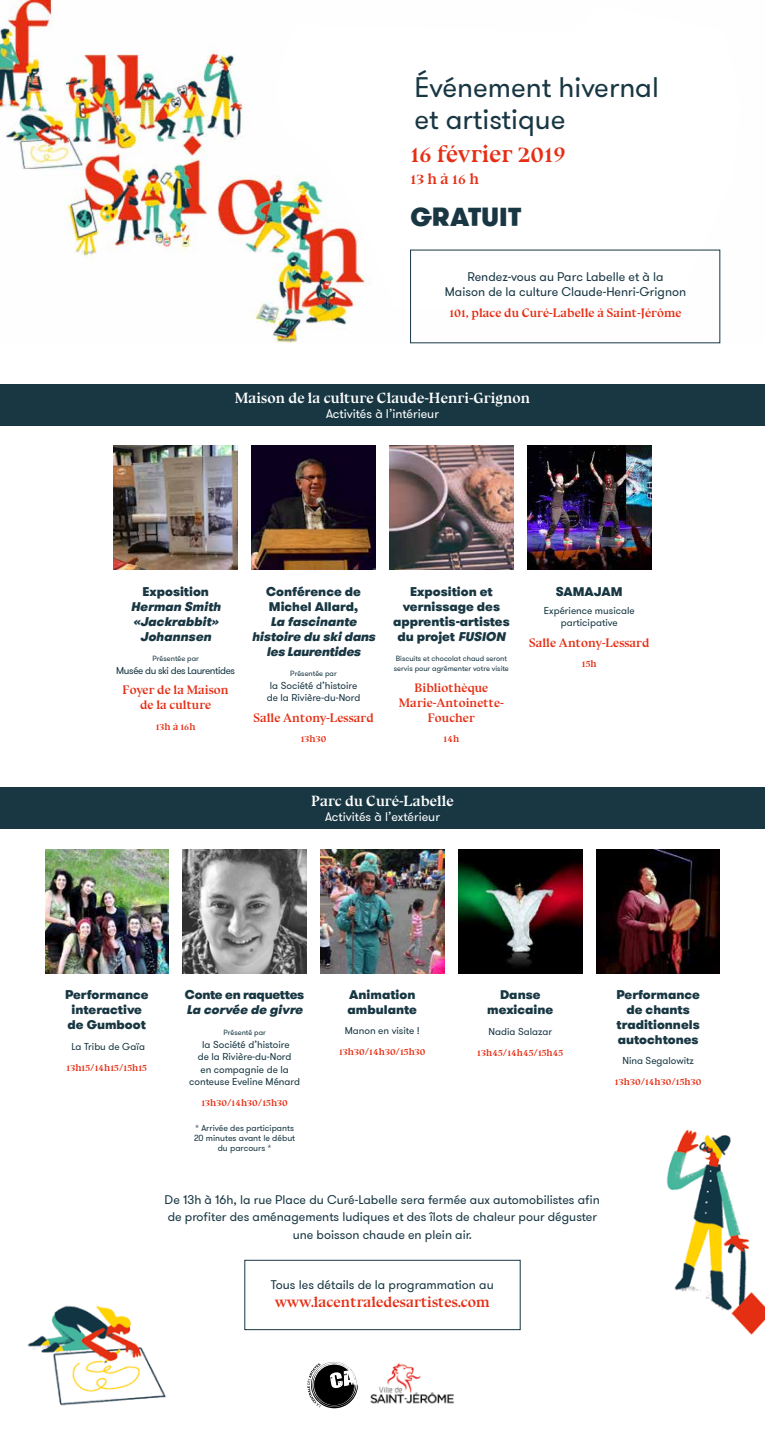
<style>
.page{position:relative;width:765px;height:1440px;background:#fff}
.page>*{position:absolute;margin:0;border:0;box-sizing:border-box;transform-origin:0 0}
.t1{font:28.25px/32.2px "GT Walsheim Pro";color:#183743}
.t2{font:900 25.88px "GT Walsheim Pro";color:#183743}
.t3{font:700 24.12px "Bluu Next";color:#e52f15}
.t4{font:700 15.5px "Bluu Next";color:#e52f15}
.t5{font:700 15px "Bluu Next";color:#fff}
.t6{font:700 15px "Bluu Next";color:#e52f15}
.t7{font:12.5px/17.5px "GT Walsheim Pro";color:#183743;text-align:center}
.t8{font:900 12.5px/15px "GT Walsheim Pro";color:#183743;text-align:center}
.t9{font:700 12.5px/15px "Bluu Next";color:#e52f15;text-align:center}
.t10{font:italic 900 12.5px/15px "GT Walsheim Pro";color:#183743;text-align:center}
.t11{font:12.5px "GT Walsheim Pro";color:#fff}
.t12{font:900 12.5px "GT Walsheim Pro";letter-spacing:-.02em;color:#183743}
.t13{font:10px/12.5px "GT Walsheim Pro";color:#183743;text-align:center}
.t14{font:700 10px "Bluu Next";color:#e52f15}
.t15{font:10px "GT Walsheim Pro";letter-spacing:-.04em;color:#183743}
.t16{font:8.75px/10px "GT Walsheim Pro";color:#183743;text-align:center}
.t17{font:7.5px/10px "GT Walsheim Pro";color:#183743}
.s1{font-style:italic}
</style>
<div class="page">
<img style="left:27px;top:1305px;width:139px;height:101px">
<img style="left:666px;top:1129px;width:99px;height:206px">
<img style="left:0;top:0;width:721px;height:343px">
<svg style="left:249px;top:5px;width:472px;height:304px"></svg>
<div style="left:245px;top:1260px;width:275px;height:70px;border:1px solid #183743"></div>
<img style="left:114px;top:446px;width:124px;height:123px">
<img style="left:45px;top:850px;width:124px;height:123px">
<div style="left:0;top:384px;width:765px;height:41px;background:#183743"></div>
<div style="left:0;top:788px;width:765px;height:41px;background:#183743"></div>
<img style="left:252px;top:446px;width:123px;height:123px">
<img style="left:183px;top:850px;width:123px;height:123px">
<img style="left:527px;top:446px;width:124px;height:123px">
<img style="left:459px;top:850px;width:123px;height:123px">
<img style="left:596px;top:850px;width:124px;height:123px">
<img style="left:390px;top:446px;width:123px;height:123px">
<img style="left:321px;top:850px;width:123px;height:123px">
<svg style="left:143px;top:1305px;width:23px;height:57px"></svg>
<svg style="left:666px;top:1181px;width:14px;height:138px"></svg>
<svg style="left:307px;top:1362px;width:51px;height:46px"></svg>
<img style="left:370px;top:1363px;width:85px;height:41px">
<h1 class="t1" style="left:414px;top:72px;width:246px">Événement hivernal et artistique</h1>
<h3 class="t3" style="left:410px;top:140px;width:157px">16 février 2019</h3>
<p class="t4" style="left:410px;top:169px;width:70px">13 h à 16 h</p>
<h2 class="t2" style="left:410px;top:199px;width:113px">GRATUIT</h2>
<p class="t7" style="left:445px;top:270px;width:243px;line-height:15px">Rendez-vous au Parc Labelle et à la<br>Maison de la culture Claude-Henri-Grignon</p>
<p class="t9" style="left:449px;top:305px;width:234px">101, place du Curé-Labelle à Saint-Jérôme</p>
<p class="t5" style="left:235px;top:390px;width:297px">Maison de la culture Claude-Henri-Grignon</p>
<p class="t11" style="left:326px;top:406px;width:114px">Activités à l’intérieur</p>
<p class="t8" style="left:142px;top:584px;width:68px">Exposition</p>
<p class="t10" style="left:131px;top:599px;width:94px">Herman Smith «Jackrabbit»<br>Johannsen</p>
<p class="t17" style="left:152px;top:654px;width:48px">Présentée par</p>
<p class="t15" style="left:116px;top:664px;width:120px">Musée du ski des Laurentides</p>
<p class="t9" style="left:123px;top:683px;width:108px">Foyer de la Maison de la culture</p>
<p class="t14" style="left:156px;top:721px;width:41px">13h à 16h</p>
<p class="t8" style="left:266px;top:584px;width:96px;text-align:left">Conférence de<br>Michel Allard,</p>
<p class="t10" style="left:252px;top:614px;width:128px">La fascinante histoire du skidans les Laurentides</p>
<p class="t17" style="left:290px;top:669px;width:48px">Présentée par</p>
<p class="t13" style="left:267px;top:679px;width:95px">la Société d’histoire de la Rivière-du-Nord</p>
<p class="t9" style="left:253px;top:710px;width:122px">Salle Antony-Lessard</p>
<p class="t14" style="left:301px;top:733px;width:27px">13h30</p>
<p class="t8" style="left:393px;top:584px;width:118px">Exposition et vernissage des apprentis-artistes du projet <span class="s1">FUSION</span></p>
<p class="t17" style="left:394px;top:654px;width:117px">Biscuits et chocolat chaud seront servis pour agrémenter votre visite</p>
<p class="t9" style="left:399px;top:680px;width:107px">Bibliothèque<br>Marie-Antoinette-<br>Foucher</p>
<p class="t14" style="left:444px;top:733px;width:17px">14h</p>
<p class="t8" style="left:556px;top:584px;width:68px">SAMAJAM</p>
<p class="t13" style="left:544px;top:604px;width:92px">Expérience musicale participative</p>
<p class="t9" style="left:529px;top:635px;width:122px">Salle Antony-Lessard</p>
<p class="t14" style="left:582px;top:658px;width:16px">15h</p>
<p class="t5" style="left:311px;top:792px;width:144px">Parc du Curé-Labelle</p>
<p class="t11" style="left:325px;top:809px;width:116px">Activités à l’extérieur</p>
<p class="t8" style="left:65px;top:987px;width:85px">Performance interactive de Gumboot</p>
<p class="t13" style="left:72px;top:1041px;width:75px">La Tribu de Gaïa</p>
<p class="t14" style="left:67px;top:1061px;width:82px">13h15/14h15/15h15</p>
<p class="t12" style="left:185px;top:987px;width:121px">Conte en raquettes</p>
<p class="t10" style="left:187px;top:1002px;width:121px">La corvée de givre</p>
<p class="t17" style="left:223px;top:1028px;width:44px">Présenté par</p>
<p class="t13" style="left:189px;top:1038px;width:112px">la Société d’histoire<br>de la Rivière-du-Nord<br>en compagnie de la conteuse Eveline Ménard</p>
<p class="t14" style="left:201px;top:1096px;width:88px">13h30/14h30/15h30</p>
<p class="t16" style="left:194px;top:1123px;width:103px">* Arrivée des participants<br>20 minutes avant le début du parcours *</p>
<p class="t8" style="left:348px;top:987px;width:71px;text-align:left">Animation ambulante</p>
<p class="t13" style="left:345px;top:1025px;width:77px">Manon en visite !</p>
<p class="t14" style="left:339px;top:1046px;width:88px">13h30/14h30/15h30</p>
<p class="t8" style="left:487px;top:987px;width:68px">Danse mexicaine</p>
<p class="t13" style="left:489px;top:1026px;width:65px">Nadia Salazar</p>
<p class="t14" style="left:477px;top:1046px;width:88px">13h45/14h45/15h45</p>
<p class="t8" style="left:616px;top:987px;width:85px">Performance de chants traditionnels autochtones</p>
<p class="t13" style="left:622px;top:1055px;width:73px">Nina Segalowitz</p>
<p class="t14" style="left:615px;top:1076px;width:88px">13h30/14h30/15h30</p>
<p class="t7" style="left:165px;top:1191px;width:437px">De 13h à 16h, la rue Place du Curé-Labelle sera fermée aux automobilistes afin de profiter des aménagements ludiques et des îlots de chaleur pour déguster une boisson chaude en plein air.</p>
<p class="t7" style="left:271px;top:1276px;width:224px">Tous les détails de la programmation au</p>
<p class="t6" style="left:275px;top:1293px;width:217px">www.lacentraledesartistes.com</p>
</div>
